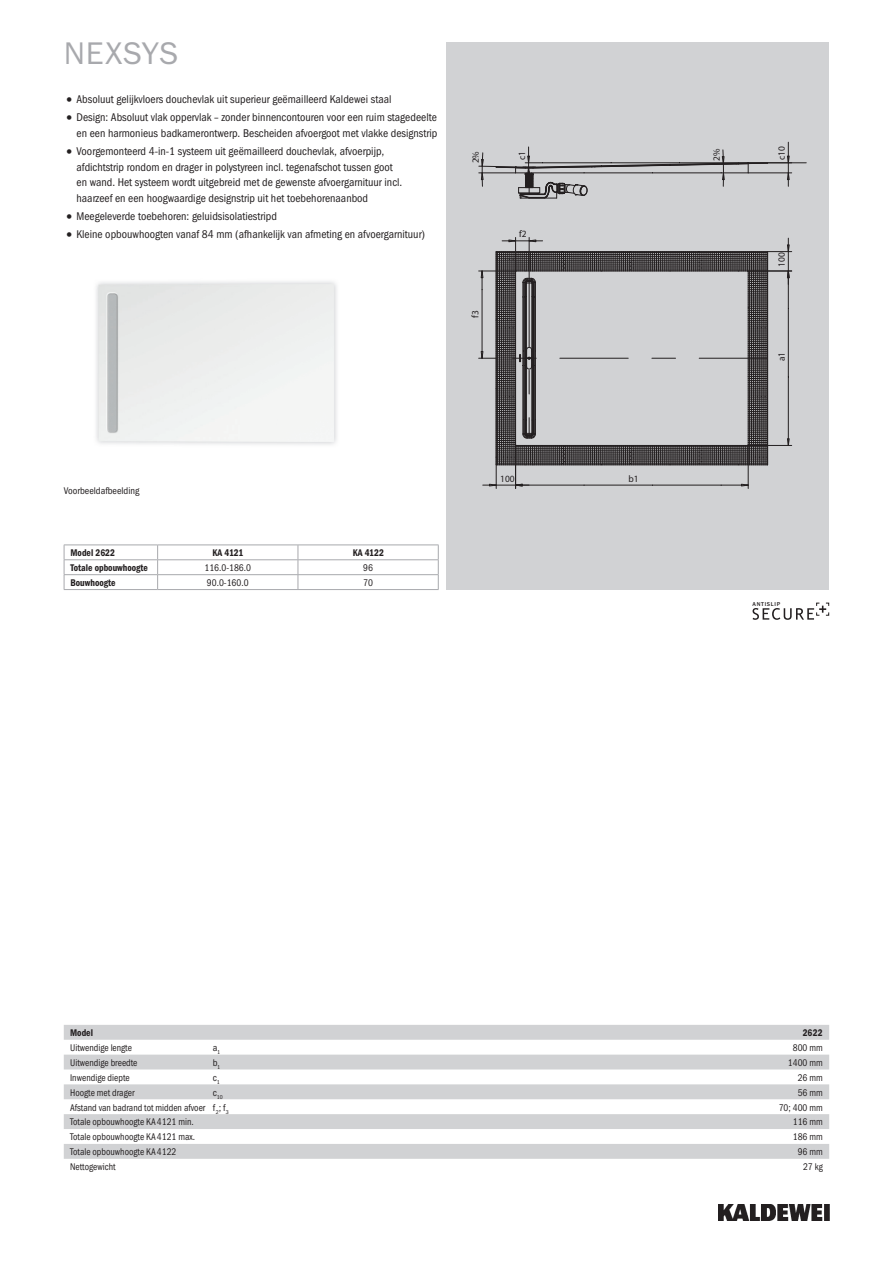
<style>
.page{position:relative;width:893px;height:1263px;background:#fff}
.page>*{position:absolute;margin:0;border:0;box-sizing:border-box;transform-origin:0 0}
.t1{font:31.5px "Franklin Gothic ITC";letter-spacing:.015em;color:#a8a9ad}
.t2{font:11.25px/15.8px "Franklin Gothic Cond ITC";color:#231f20;text-align:right}
.t3{font:9.75px "Franklin Gothic Cond ITC";color:#231f20;scale:.95 1}
.t4{font:600 9.75px "Franklin Gothic Cond ITC";color:#231f20;scale:.95 1}
.t5{font:9.75px "Franklin Gothic Cond ITC";color:#231f20}
.t6{font:9.6px "Myriad Pro";color:#231f20}
.t7{font:500 5.7px "Franklin Gothic LT Com";letter-spacing:.12em;color:#231f20}
.t8{font:5.7px "Franklin Gothic Cond ITC";color:#231f20}
.s1{font-size:15.75px}
</style>
<div class="page">
<img style="left:719px;top:1204px;width:110px;height:16px">
<div style="left:446px;top:43px;width:383px;height:547px;background:#d1d2d4"></div>
<svg style="left:479px;top:237px;width:313px;height:251px"></svg>
<img style="left:96px;top:281px;width:241px;height:164px">
<svg style="left:64px;top:1025px;width:765px;height:134px;fill:#d1d2d4"></svg>
<svg style="left:753px;top:602px;width:76px;height:18px"></svg>
<hr style="left:64px;top:545px;width:94px;height:1px;background:#a8a9ad">
<hr style="left:158px;top:545px;width:140px;height:1px;background:#a8a9ad">
<hr style="left:298px;top:545px;width:141px;height:1px;background:#a8a9ad">
<hr style="left:64px;top:559px;width:94px;height:1px;background:#a8a9ad">
<hr style="left:158px;top:559px;width:140px;height:1px;background:#a8a9ad">
<hr style="left:298px;top:559px;width:141px;height:1px;background:#a8a9ad">
<hr style="left:64px;top:574px;width:94px;height:1px;background:#a8a9ad">
<svg style="left:64px;top:545px;width:1px;height:44px"></svg>
<hr style="left:64px;top:589px;width:94px;height:1px;background:#a8a9ad">
<hr style="left:158px;top:574px;width:140px;height:1px;background:#a8a9ad">
<svg style="left:157px;top:545px;width:1px;height:44px"></svg>
<hr style="left:158px;top:589px;width:140px;height:1px;background:#a8a9ad">
<hr style="left:298px;top:574px;width:141px;height:1px;background:#a8a9ad">
<svg style="left:298px;top:545px;width:1px;height:44px"></svg>
<svg style="left:438px;top:545px;width:1px;height:44px"></svg>
<hr style="left:298px;top:589px;width:141px;height:1px;background:#a8a9ad">
<svg style="left:478px;top:142px;width:328px;height:57px"></svg>
<h1 class="t1" style="left:64px;top:34px;width:116px">NEXSYS</h1>
<p class="t2" style="left:64px;top:92px;width:329px"><span class="s1">•</span> Absoluut gelijkvloers douchevlak uit superieur geëmailleerd Kaldewei staal</p>
<p class="t2" style="left:64px;top:110px;width:375px"><span class="s1">•</span> Design: Absoluut vlak oppervlak – zonder binnencontouren voor een ruim stagedeelte en een harmonieus badkamerontwerp. Bescheiden afvoergoot met vlakke designstrip</p>
<p class="t2" style="left:77px;top:143px;width:327px;text-align:left;text-indent:-13px"><span class="s1">•</span> Voorgemonteerd 4-in-1 systeem uit geëmailleerd douchevlak, afvoerpijp, afdichtstrip rondom en drager in polystyreen incl. tegenafschot tussen goot en wand. Het systeem wordt uitgebreid met de gewenste afvoergarnituur incl. haarzeef en een hoogwaardige designstrip uit het toebehorenaanbod</p>
<p class="t2" style="left:64px;top:208px;width:215px"><span class="s1">•</span> Meegeleverde toebehoren: geluidsisolatiestripd</p>
<p class="t2" style="left:64px;top:226px;width:363px"><span class="s1">•</span> Kleine opbouwhoogten vanaf 84 mm (afhankelijk van afmeting en afvoergarnituur)</p>
<p class="t6" style="left:469px;top:318px;width:9px;rotate:-90deg">f3</p>
<p class="t6" style="left:516px;top:160px;width:11px;rotate:-90deg">c1</p>
<p class="t6" style="left:519px;top:228px;width:9px">f2</p>
<p class="t5" style="left:64px;top:485px;width:77px">Voorbeeldafbeelding</p>
<p class="t4" style="left:70px;top:547px;width:48px">Model 2622</p>
<p class="t4" style="left:213px;top:547px;width:34px">KA 4121</p>
<p class="t4" style="left:353px;top:547px;width:34px">KA 4122</p>
<p class="t4" style="left:70px;top:562px;width:83px">Totale opbouwhoogte</p>
<p class="t3" style="left:204px;top:562px;width:51px">116.0-186.0</p>
<p class="t3" style="left:363px;top:562px;width:12px">96</p>
<p class="t4" style="left:70px;top:577px;width:49px">Bouwhoogte</p>
<p class="t3" style="left:207px;top:577px;width:45px">90.0-160.0</p>
<p class="t3" style="left:363px;top:577px;width:12px">70</p>
<p class="t6" style="left:500px;top:473px;width:16px">100</p>
<p class="t6" style="left:629px;top:473px;width:12px">b1</p>
<p class="t6" style="left:776px;top:160px;width:15px;rotate:-90deg">c10</p>
<p class="t6" style="left:776px;top:267px;width:16px;rotate:-90deg">100</p>
<p class="t6" style="left:776px;top:361px;width:11px;rotate:-90deg">a1</p>
<p class="t7" style="left:753px;top:601px;width:29px">ANTISLIP</p>
<p class="t4" style="left:70px;top:1027px;width:26px">Model</p>
<p class="t4" style="left:803px;top:1027px;width:23px">2622</p>
<p class="t3" style="left:70px;top:1042px;width:67px">Uitwendige lengte</p>
<p class="t5" style="left:213px;top:1042px;width:9px">a<sub>1</sub></p>
<p class="t3" style="left:793px;top:1042px;width:33px">800 mm</p>
<p class="t3" style="left:70px;top:1057px;width:72px">Uitwendige breedte</p>
<p class="t5" style="left:213px;top:1057px;width:9px">b<sub>1</sub></p>
<p class="t3" style="left:788px;top:1057px;width:38px">1400 mm</p>
<p class="t3" style="left:70px;top:1072px;width:64px">Inwendige diepte</p>
<p class="t5" style="left:213px;top:1072px;width:8px">c<sub>1</sub></p>
<p class="t3" style="left:798px;top:1072px;width:28px">26 mm</p>
<p class="t3" style="left:70px;top:1087px;width:69px">Hoogte met drager</p>
<p class="t8" style="left:213px;top:1094px;width:11px"><sup>c</sup>10</p>
<p class="t3" style="left:798px;top:1087px;width:28px">56 mm</p>
<p class="t3" style="left:70px;top:1101px;width:169px">Afstand van badrand tot midden afvoer f<sub>2</sub>; f<sub>3</sub></p>
<p class="t3" style="left:779px;top:1101px;width:48px">70; 400 mm</p>
<p class="t3" style="left:70px;top:1116px;width:132px">Totale opbouwhoogte KA 4121 min.</p>
<p class="t3" style="left:793px;top:1116px;width:33px">116 mm</p>
<p class="t3" style="left:70px;top:1131px;width:133px">Totale opbouwhoogte KA 4121 max.</p>
<p class="t3" style="left:793px;top:1131px;width:33px">186 mm</p>
<p class="t3" style="left:70px;top:1146px;width:113px">Totale opbouwhoogte KA 4122</p>
<p class="t3" style="left:798px;top:1146px;width:28px">96 mm</p>
<p class="t3" style="left:70px;top:1161px;width:49px">Nettogewicht</p>
<p class="t3" style="left:803px;top:1161px;width:22px">27 kg</p>
</div>
